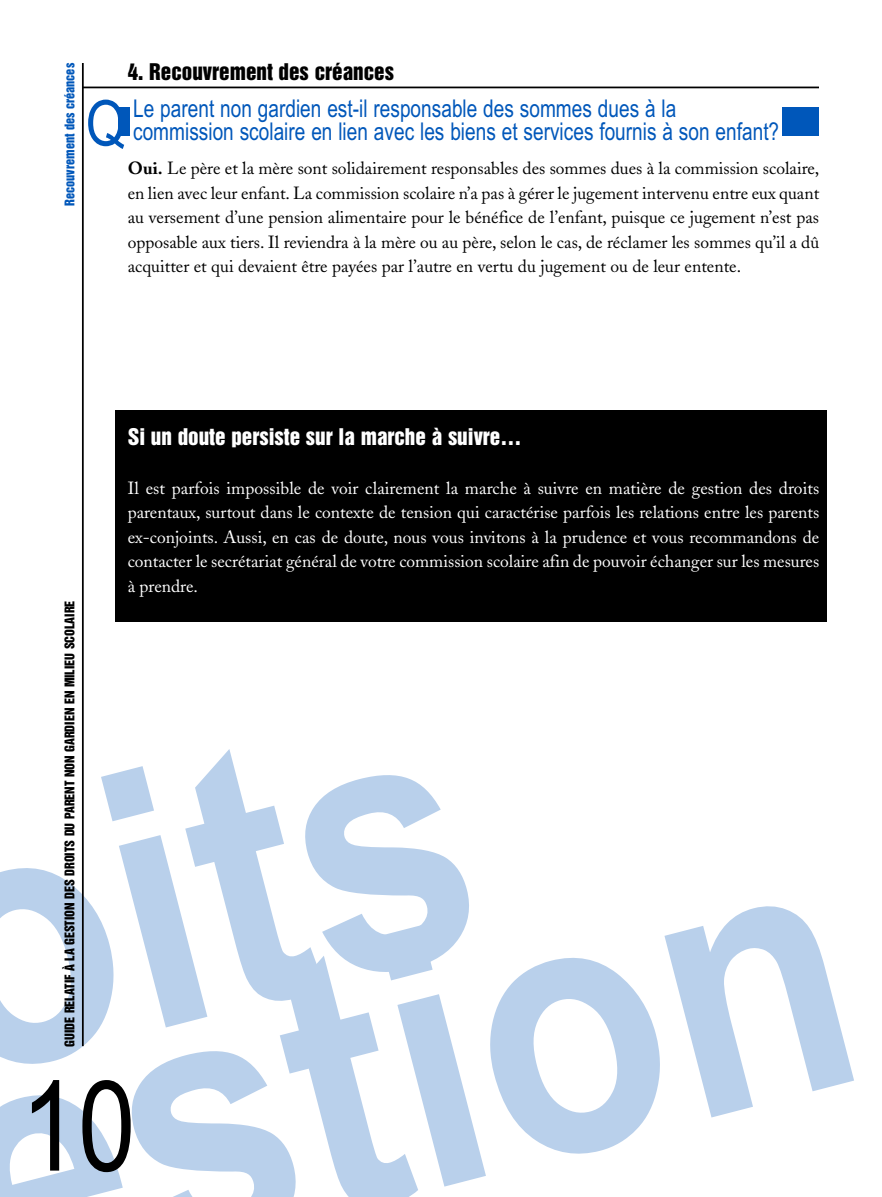
<style>
.page{position:relative;width:882px;height:1197px;background:#fff}
.page>*{position:absolute;margin:0;border:0;box-sizing:border-box;transform-origin:0 0}
.t1{font:700 361.55px "Arial Narrow";color:#b9d0eb;scale:1.05 1}
.t2{font:126px "Arial Narrow";color:#000}
.t3{font:63px "Arial Narrow";color:#0057ba}
.t4{font:24.5px/22.8px "Arial Narrow";color:#0057ba;scale:.95 1}
.t5{font:21px "Helvetica Inserat";color:#fff}
.t6{font:21px "Helvetica Inserat";color:#000}
.t7{font:17.5px/24.5px "Adobe Caslon";color:#000;text-align:justify}
.t8{font:17.5px/24.5px "Adobe Caslon";color:#fff;text-align:justify}
.t9{font:12.25px "Helvetica Inserat";color:#000}
.t10{font:12.25px "Helvetica Inserat";color:#0057ba}
.s1{font-weight:700}
</style>
<div class="page">
<hr style="left:82px;top:63px;width:2px;height:983px;background:#000">
<div style="left:115px;top:410px;width:712px;height:212px;background:#000"></div>
<div style="left:119px;top:107px;width:11px;height:29px;background:#0057ba"></div>
<div style="left:783px;top:107px;width:36px;height:29px;background:#0057ba"></div>
<hr style="left:82px;top:87px;width:737px;height:1px;background:#000">
<p class="t10" style="left:65px;top:206px;width:144px;rotate:-90deg">Recouvrement des créances</p>
<p class="t6" style="left:128px;top:63px;width:268px">4. Recouvrement des créances</p>
<h3 class="t3" style="left:86px;top:87px;width:42px">Q</h3>
<h3 class="t4" style="left:133px;top:97px;width:682px">Le parent non gardien est-il responsable des sommes dues à la commission scolaire en lien avec les biens et services fournis à son enfant?</h3>
<p class="t7" style="left:128px;top:158px;width:693px"><span class="s1">Oui.</span> Le père et la mère sont solidairement responsables des sommes dues à la commission scolaire, en lien avec leur enfant. La commission scolaire n’a pas à gérer le jugement intervenu entre eux quant au versement d’une pension alimentaire pour le bénéfice de l’enfant, puisque ce jugement n’est pas opposable aux tiers. Il reviendra à la mère ou au père, selon le cas, de réclamer les sommes qu’il a dû acquitter et qui devaient être payées par l’autre en vertu du jugement ou de leur entente.</p>
<p class="t5" style="left:128px;top:428px;width:395px">Si un doute persiste sur la marche à suivre…</p>
<p class="t8" style="left:128px;top:478px;width:693px">Il est parfois impossible de voir clairement la marche à suivre en matière de gestion des droits parentaux, surtout dans le contexte de tension qui caractérise parfois les relations entre les parents ex-conjoints. Aussi, en cas de doute, nous vous invitons à la prudence et vous recommandons de contacter le secrétariat général de votre commission scolaire afin de pouvoir échanger sur les mesures à prendre.</p>
<p class="t9" style="left:65px;top:1047px;width:448px;rotate:-90deg">GUIDE RELATIF À LA GESTION DES DROITS DU PARENT NON GARDIEN EN MILIEU SCOLAIRE</p>
<h1 class="t1" style="left:-127px;top:757px;width:536px;rotate:-15deg">o its</h1>
<h1 class="t1" style="left:-99px;top:982px;width:866px;rotate:-15deg">estion</h1>
<h2 class="t2" style="left:21px;top:1053px;width:116px">10</h2>
</div>
